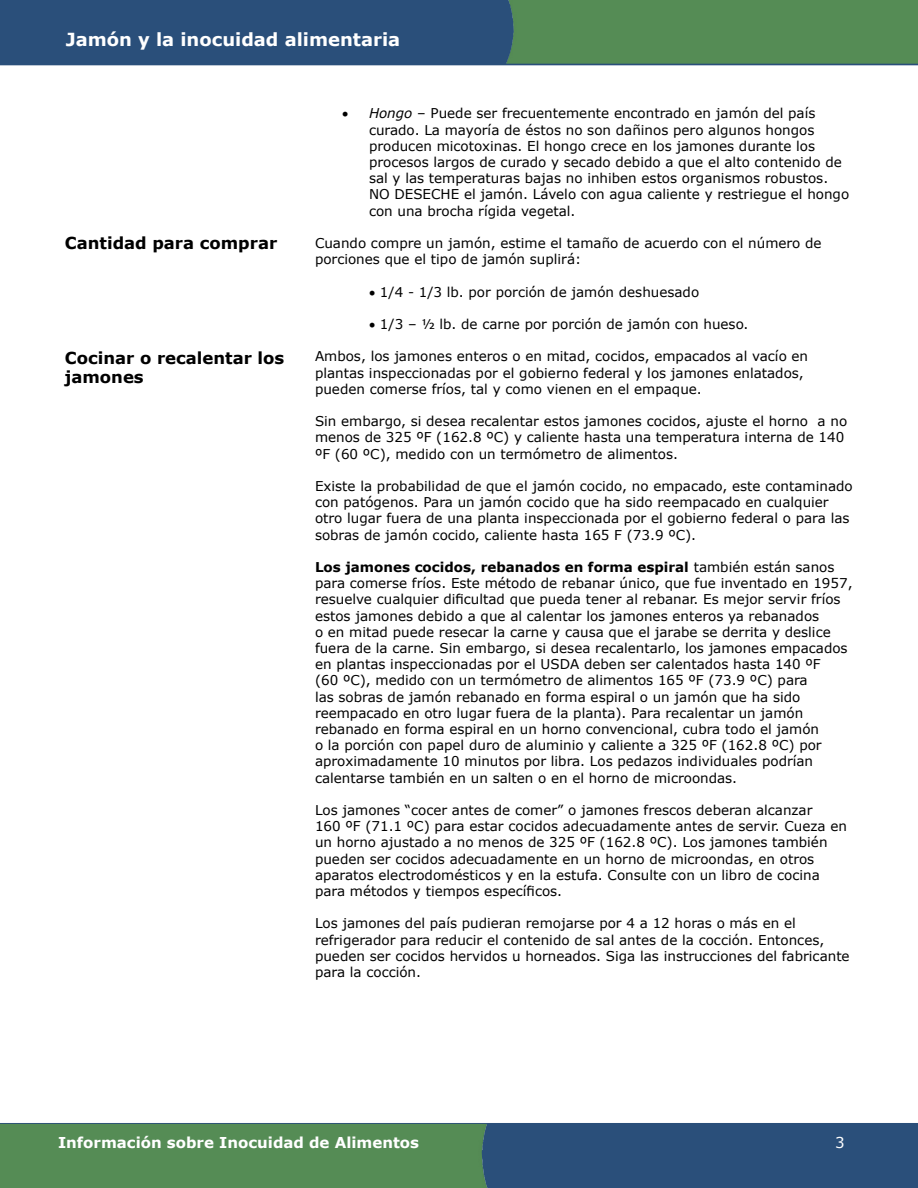
<style>
.page{position:relative;width:918px;height:1188px;background:#fff}
.page>*{position:absolute;margin:0;border:0;box-sizing:border-box;transform-origin:0 0}
.t1{font:700 18px "Verdana";color:#fff}
.t2{font:700 16.5px/19.8px "Verdana";color:#000}
.t3{font:700 15px "Verdana";color:#fff}
.t4{font:15px "Verdana";color:#fff}
.t5{font:13.5px/16.2px "Verdana";color:#000}
.s1{font-style:italic}
.s2{font-weight:700}
</style>
<div class="page">
<div style="left:0;top:0;width:918px;height:65px;background:#2a4f7a"></div>
<div style="left:0;top:1123px;width:918px;height:65px;background:#2a4f7a"></div>
<div style="left:0;top:1124px;width:487px;height:64px;background:#558c55"></div>
<div style="left:506px;top:0;width:412px;height:64px;background:#558c55"></div>
<p class="t1" style="left:66px;top:28px;width:336px">Jamón y la inocuidad alimentaria</p>
<p class="t2" style="left:65px;top:232px;width:214px">Cantidad para comprar</p>
<p class="t2" style="left:65px;top:347px;width:221px">Cocinar o recalentar los jamones</p>
<p class="t5" style="left:369px;top:105px;width:482px;text-indent:-27px">• <span class="s1">Hongo</span> – Puede ser frecuentemente encontrado en jamón del país curado. La mayoría de éstos no son dañinos pero algunos hongos producen micotoxinas. El hongo crece en los jamones durante los procesos largos de curado y secado debido a que el alto contenido de sal y las temperaturas bajas no inhiben estos organismos robustos.<br>NO DESECHE el jamón. Lávelo con agua caliente y restriegue el hongo con una brocha rígida vegetal.</p>
<p class="t5" style="left:315px;top:234px;width:508px">Cuando compre un jamón, estime el tamaño de acuerdo con el número de porciones que el tipo de jamón suplirá:</p>
<p class="t5" style="left:369px;top:283px;width:332px">• 1/4 - 1/3 lb. por porción de jamón deshuesado</p>
<p class="t5" style="left:369px;top:315px;width:381px">• 1/3 – ½ lb. de carne por porción de jamón con hueso.</p>
<p class="t5" style="left:315px;top:348px;width:495px">Ambos, los jamones enteros o en mitad, cocidos, empacados al vacío en plantas inspeccionadas por el gobierno federal y los jamones enlatados, pueden comerse fríos, tal y como vienen en el empaque.</p>
<p class="t5" style="left:315px;top:413px;width:534px">Sin embargo, si desea recalentar estos jamones cocidos, ajuste el horno a no menos de 325 ºF (162.8 ºC) y caliente hasta una temperatura interna de 140 ºF (60 ºC), medido con un termómetro de alimentos.</p>
<p class="t5" style="left:315px;top:477px;width:539px">Existe la probabilidad de que el jamón cocido, no empacado, este contaminado con patógenos. Para un jamón cocido que ha sido reempacado en cualquier otro lugar fuera de una planta inspeccionada por el gobierno federal o para las sobras de jamón cocido, caliente hasta 165 F (73.9 ºC).</p>
<p class="t5" style="left:315px;top:558px;width:539px"><span class="s2">Los jamones cocidos, rebanados en forma espiral</span> también están sanos para comerse fríos. Este método de rebanar único, que fue inventado en 1957, resuelve cualquier dificultad que pueda tener al rebanar. Es mejor servir fríos estos jamones debido a que al calentar los jamones enteros ya rebanados<br>o en mitad puede resecar la carne y causa que el jarabe se derrita y deslice fuera de la carne. Sin embargo, si desea recalentarlo, los jamones empacados en plantas inspeccionadas por el USDA deben ser calentados hasta 140 ºF</p>
<p class="t5" style="left:315px;top:672px;width:508px">(60 ºC), medido con un termómetro de alimentos 165 ºF (73.9 ºC) para las sobras de jamón rebanado en forma espiral o un jamón que ha sido reempacado en otro lugar fuera de la planta). Para recalentar un jamón rebanado en forma espiral en un horno convencional, cubra todo el jamón o la porción con papel duro de aluminio y caliente a 325 ºF (162.8 ºC) por aproximadamente 10 minutos por libra. Los pedazos individuales podrían calentarse también en un salten o en el horno de microondas.</p>
<p class="t5" style="left:315px;top:801px;width:499px">Los jamones “cocer antes de comer” o jamones frescos deberan alcanzar</p>
<p class="t5" style="left:315px;top:818px;width:533px">160 ºF (71.1 ºC) para estar cocidos adecuadamente antes de servir. Cueza en un horno ajustado a no menos de 325 ºF (162.8 ºC). Los jamones también pueden ser cocidos adecuadamente en un horno de microondas, en otros aparatos electrodomésticos y en la estufa. Consulte con un libro de cocina para métodos y tiempos específicos.</p>
<p class="t5" style="left:315px;top:915px;width:536px">Los jamones del país pudieran remojarse por 4 a 12 horas o más en el refrigerador para reducir el contenido de sal antes de la cocción. Entonces, pueden ser cocidos hervidos u horneados. Siga las instrucciones del fabricante para la cocción.</p>
<p class="t3" style="left:58px;top:1133px;width:363px">Información sobre Inocuidad de Alimentos</p>
<p class="t4" style="left:835px;top:1133px;width:11px">3</p>
</div>
